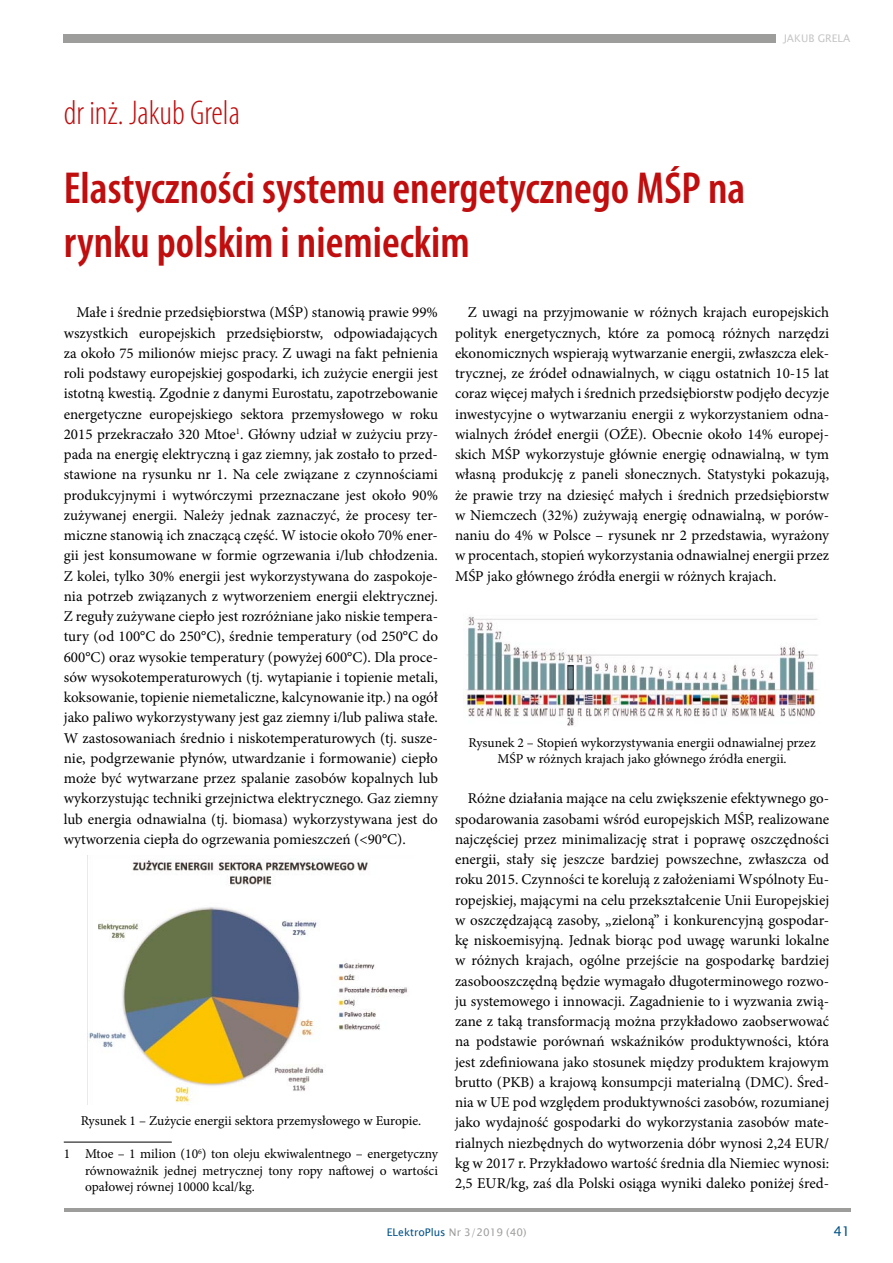
<style>
.page{position:relative;width:893px;height:1263px;background:#fff}
.page>*{position:absolute;margin:0;border:0;box-sizing:border-box;transform-origin:0 0}
.t1{font:600 condensed 45px/54px "Myriad Pro";color:#c00d0e}
.t2{font:300 condensed 34.5px "Myriad Pro";color:#c00d0e}
.t3{font:15px/20.2px "Minion Pro";color:#000;text-align:justify}
.t4{font:13.5px/16.2px "Minion Pro";color:#000;text-align:justify}
.t5{font:13.5px "Lucida Sans Unicode";color:#005187}
.t6{font:10.5px "Lucida Sans Unicode";color:#9d9d9c}
.t7{font:10.5px "Lucida Sans Unicode";color:#c6c6c6}
.s1{color:#005187}
</style>
<div class="page">
<hr style="left:64px;top:1209px;width:786px;height:3px;background:#9d9d9c">
<img style="left:88px;top:859px;width:319px;height:244px">
<hr style="left:64px;top:1142px;width:108px;height:1px;background:#000">
<img style="left:463px;top:616px;width:356px;height:110px">
<div style="left:64px;top:34px;width:712px;height:9px;background:#9d9d9c"></div>
<h2 class="t2" style="left:64px;top:92px;width:178px">dr inż. Jakub Grela</h2>
<h1 class="t1" style="left:64px;top:160px;width:683px">Elastyczności systemu energetycznego MŚP na rynku polskim i niemieckim</h1>
<p class="t7" style="left:784px;top:30px;width:68px">JAKUB GRELA</p>
<p class="t3" style="left:64px;top:302px;width:376px;text-indent:13px">Małe i średnie przedsiębiorstwa (MŚP) stanowią prawie 99% wszystkich europejskich przedsiębiorstw, odpowiadających za około 75 milionów miejsc pracy. Z uwagi na fakt pełnienia roli podstawy europejskiej gospodarki, ich zużycie energii jest istotną kwestią. Zgodnie z danymi Eurostatu, zapotrzebowanie energetyczne europejskiego sektora przemysłowego w roku 2015 przekraczało 320 Mtoe<sup>1</sup>. Główny udział w zużyciu przy&shy;pada na energię elektryczną i gaz ziemny, jak zostało to przed&shy;stawione na rysunku nr 1. Na cele związane z czynnościami produkcyjnymi i wytwórczymi przeznaczane jest około 90% zużywanej energii. Należy jednak zaznaczyć, że procesy ter&shy;miczne stanowią ich znaczącą część. W istocie około 70% ener&shy;gii jest konsumowane w formie ogrzewania i/lub chłodzenia.<br>Z kolei, tylko 30% energii jest wykorzystywana do zaspokoje&shy;nia potrzeb związanych z wytworzeniem energii elektrycznej.<br>Z reguły zużywane ciepło jest rozróżniane jako niskie tempera&shy;tury (od 100°C do 250°C), średnie temperatury (od 250°C do 600°C) oraz wysokie temperatury (powyżej 600°C). Dla proce&shy;sów wysokotemperaturowych (tj. wytapianie i topienie metali, koksowanie, topienie niemetaliczne, kalcynowanie itp.) na ogół jako paliwo wykorzystywany jest gaz ziemny i/lub paliwa stałe.<br>W zastosowaniach średnio i niskotemperaturowych (tj. susze&shy;nie, podgrzewanie płynów, utwardzanie i formowanie) ciepło może być wytwarzane przez spalanie zasobów kopalnych lub wykorzystując techniki grzejnictwa elektrycznego. Gaz ziemny lub energia odnawialna (tj. biomasa) wykorzystywana jest do wytworzenia ciepła do ogrzewania pomieszczeń (&lt;90°C).</p>
<p class="t4" style="left:81px;top:1112px;width:342px">Rysunek 1 – Zużycie energii sektora przemysłowego w Europie.</p>
<p class="t4" style="left:85px;top:1146px;width:354px;text-indent:-21px">1 Mtoe – 1 milion (10<sup>6</sup>) ton oleju ekwiwalentnego – energetyczny równoważnik jednej metrycznej tony ropy naftowej o wartości opałowej równej 10000 kcal/kg.</p>
<p class="t3" style="left:455px;top:302px;width:376px;text-indent:13px">Z uwagi na przyjmowanie w różnych krajach europejskich polityk energetycznych, które za pomocą różnych narzędzi ekonomicznych wspierają wytwarzanie energii, zwłaszcza elek&shy;trycznej, ze źródeł odnawialnych, w ciągu ostatnich 10-15 lat coraz więcej małych i średnich przedsiębiorstw podjęło decyzje inwestycyjne o wytwarzaniu energii z wykorzystaniem odna&shy;wialnych źródeł energii (OŹE). Obecnie około 14% europej&shy;skich MŚP wykorzystuje głównie energię odnawialną, w tym własną produkcję z paneli słonecznych. Statystyki pokazują, że prawie trzy na dziesięć małych i średnich przedsiębiorstw w Niemczech (32%) zużywają energię odnawialną, w porów&shy;naniu do 4% w Polsce – rysunek nr 2 przedstawia, wyrażony w procentach, stopień wykorzystania odnawialnej energii przez MŚP jako głównego źródła energii w różnych krajach.</p>
<p class="t4" style="left:468px;top:734px;width:349px;text-align:center">Rysunek 2 – Stopień wykorzystywania energii odnawialnej przez<br>MŚP w różnych krajach jako głównego źródła energii.</p>
<p class="t3" style="left:455px;top:788px;width:376px;text-indent:13px">Różne działania mające na celu zwiększenie efektywnego go&shy;spodarowania zasobami wśród europejskich MŚP, realizowane najczęściej przez minimalizację strat i poprawę oszczędności energii, stały się jeszcze bardziej powszechne, zwłaszcza od roku 2015. Czynności te korelują z założeniami Wspólnoty Eu&shy;ropejskiej, mającymi na celu przekształcenie Unii Europejskiej w oszczędzającą zasoby, „zieloną” i konkurencyjną gospodar&shy;kę niskoemisyjną. Jednak biorąc pod uwagę warunki lokalne w różnych krajach, ogólne przejście na gospodarkę bardziej zasobooszczędną będzie wymagało długoterminowego rozwo&shy;ju systemowego i innowacji. Zagadnienie to i wyzwania zwią&shy;zane z taką transformacją można przykładowo zaobserwować na podstawie porównań wskaźników produktywności, która jest zdefiniowana jako stosunek między produktem krajowym brutto (PKB) a krajową konsumpcji materialną (DMC). Śred&shy;nia w UE pod względem produktywności zasobów, rozumianej jako wydajność gospodarki do wykorzystania zasobów mate&shy;rialnych niezbędnych do wytworzenia dóbr wynosi 2,24 EUR/ kg w 2017 r. Przykładowo wartość średnia dla Niemiec wynosi:<br>2,5 EUR/kg, zaś dla Polski osiąga wyniki daleko poniżej śred-</p>
<p class="t6" style="left:387px;top:1223px;width:141px"><span class="s1">ELektroPlus</span> Nr 3/2019 (40)</p>
<p class="t5" style="left:833px;top:1220px;width:19px">41</p>
</div>
